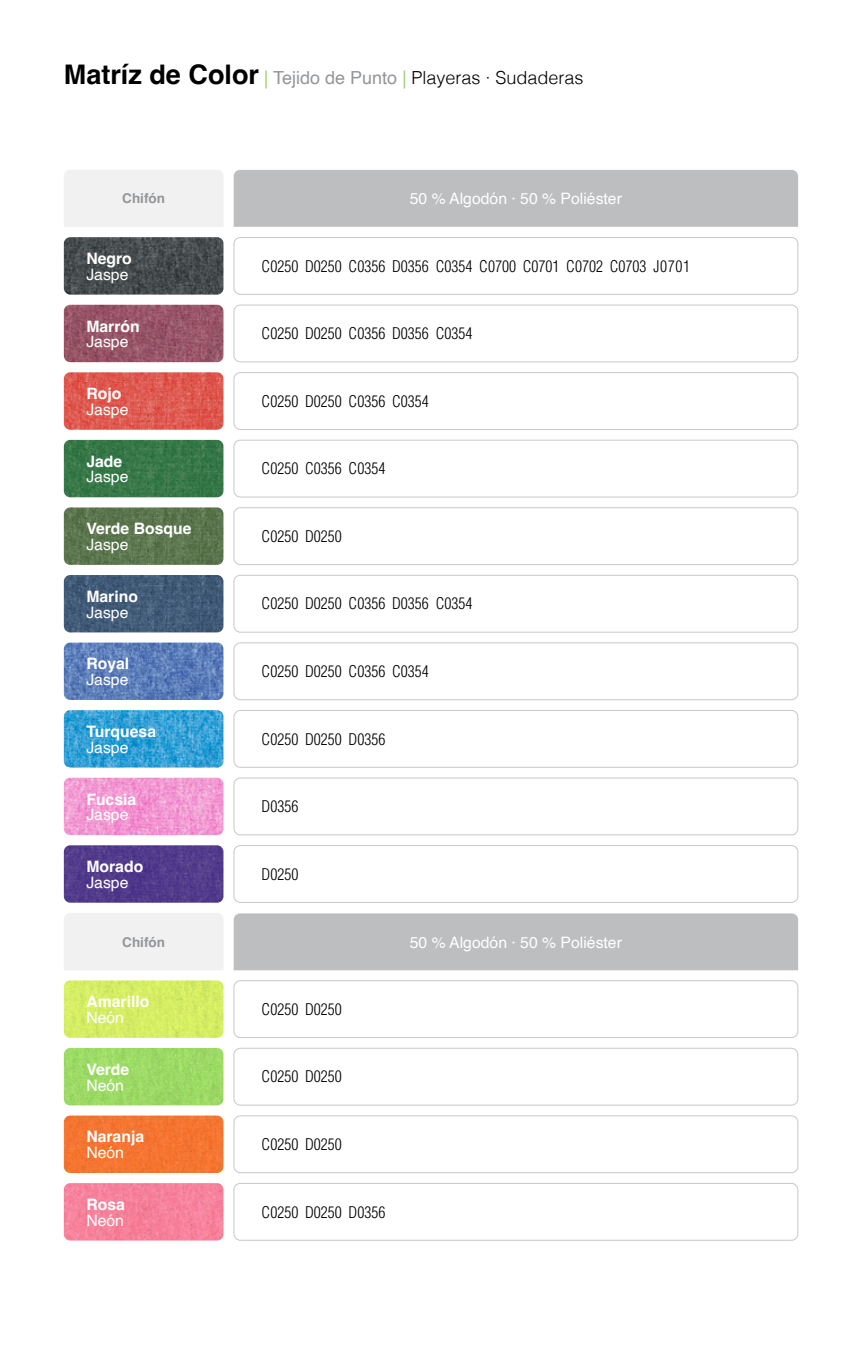
<style>
.page{position:relative;width:862px;height:1372px;background:#fff}
.page>*{position:absolute;margin:0;border:0;box-sizing:border-box;transform-origin:0 0}
.t1{font:300 18px "Helvetica";color:#000}
.t2{font:300 condensed 15.75px "Helvetica LT Std";color:#000}
.t3{font:15.75px "Helvetica";color:#fff}
.t4{font:700 15.75px "Helvetica";color:#fff}
.t5{font:700 13.5px "Helvetica";color:#939598}
.s1{font-weight:700;font-size:27px}
.s2{color:#8ac75b}
.s3{font-weight:400;color:#939598}
</style>
<div class="page">
<img style="left:64px;top:372px;width:159px;height:58px">
<img style="left:64px;top:440px;width:159px;height:57px">
<img style="left:64px;top:507px;width:159px;height:58px">
<img style="left:64px;top:575px;width:159px;height:57px">
<img style="left:64px;top:642px;width:159px;height:58px">
<img style="left:64px;top:980px;width:159px;height:57px">
<img style="left:64px;top:710px;width:159px;height:57px">
<img style="left:64px;top:1048px;width:159px;height:57px">
<img style="left:64px;top:777px;width:159px;height:58px">
<img style="left:64px;top:1115px;width:159px;height:57px">
<img style="left:64px;top:845px;width:159px;height:57px">
<img style="left:64px;top:1183px;width:159px;height:57px">
<img style="left:64px;top:305px;width:159px;height:57px">
<img style="left:64px;top:237px;width:159px;height:57px">
<div style="left:64px;top:170px;width:159px;height:57px;background:#f1f1f2"></div>
<div style="left:64px;top:913px;width:159px;height:57px;background:#f1f1f2"></div>
<div style="left:233px;top:170px;width:564px;height:57px;background:#bcbec0"></div>
<div style="left:233px;top:913px;width:564px;height:57px;background:#bcbec0"></div>
<div style="left:233px;top:237px;width:564px;height:57px;border:1px solid #c7c8ca;border-radius:6px"></div>
<div style="left:233px;top:305px;width:564px;height:57px;border:1px solid #c7c8ca;border-radius:6px"></div>
<div style="left:233px;top:575px;width:564px;height:57px;border:1px solid #c7c8ca;border-radius:6px"></div>
<div style="left:233px;top:372px;width:564px;height:58px;border:1px solid #c7c8ca;border-radius:6px"></div>
<div style="left:233px;top:642px;width:564px;height:58px;border:1px solid #c7c8ca;border-radius:6px"></div>
<div style="left:233px;top:710px;width:564px;height:57px;border:1px solid #c7c8ca;border-radius:6px"></div>
<div style="left:233px;top:777px;width:564px;height:58px;border:1px solid #c7c8ca;border-radius:6px"></div>
<div style="left:233px;top:845px;width:564px;height:57px;border:1px solid #c7c8ca;border-radius:6px"></div>
<div style="left:233px;top:440px;width:564px;height:57px;border:1px solid #c7c8ca;border-radius:6px"></div>
<div style="left:233px;top:507px;width:564px;height:58px;border:1px solid #c7c8ca;border-radius:6px"></div>
<div style="left:233px;top:980px;width:564px;height:57px;border:1px solid #c7c8ca;border-radius:6px"></div>
<div style="left:233px;top:1047px;width:564px;height:58px;border:1px solid #c7c8ca;border-radius:6px"></div>
<div style="left:233px;top:1115px;width:564px;height:57px;border:1px solid #c7c8ca;border-radius:6px"></div>
<div style="left:233px;top:1182px;width:564px;height:58px;border:1px solid #c7c8ca;border-radius:6px"></div>
<p class="t1" style="left:64px;top:62px;width:521px"><span class="s1">Matríz de Color</span> <span class="s2">|</span> <span class="s3">Tejido de Punto</span> <span class="s2">|</span> Playeras · Sudaderas</p>
<p class="t5" style="left:122px;top:190px;width:44px">Chifón</p>
<p class="t4" style="left:86px;top:249px;width:47px">Negro</p>
<p class="t3" style="left:86px;top:262px;width:44px">Jaspe</p>
<p class="t4" style="left:86px;top:316px;width:55px">Marrón</p>
<p class="t3" style="left:86px;top:329px;width:44px">Jaspe</p>
<p class="t4" style="left:86px;top:384px;width:36px">Rojo</p>
<p class="t3" style="left:86px;top:397px;width:44px">Jaspe</p>
<p class="t4" style="left:86px;top:451px;width:37px">Jade</p>
<p class="t3" style="left:86px;top:464px;width:44px">Jaspe</p>
<p class="t4" style="left:86px;top:519px;width:107px">Verde Bosque</p>
<p class="t3" style="left:86px;top:532px;width:44px">Jaspe</p>
<p class="t4" style="left:86px;top:586px;width:53px">Marino</p>
<p class="t3" style="left:86px;top:600px;width:44px">Jaspe</p>
<p class="t4" style="left:86px;top:654px;width:44px">Royal</p>
<p class="t3" style="left:86px;top:667px;width:44px">Jaspe</p>
<p class="t4" style="left:86px;top:721px;width:71px">Turquesa</p>
<p class="t3" style="left:86px;top:735px;width:44px">Jaspe</p>
<p class="t4" style="left:86px;top:789px;width:51px">Fucsia</p>
<p class="t3" style="left:86px;top:802px;width:44px">Jaspe</p>
<p class="t4" style="left:86px;top:856px;width:58px">Morado</p>
<p class="t3" style="left:86px;top:870px;width:44px">Jaspe</p>
<p class="t5" style="left:122px;top:933px;width:44px">Chifón</p>
<p class="t4" style="left:86px;top:992px;width:65px">Amarillo</p>
<p class="t3" style="left:86px;top:1005px;width:39px">Neón</p>
<p class="t4" style="left:86px;top:1059px;width:44px">Verde</p>
<p class="t3" style="left:86px;top:1072px;width:39px">Neón</p>
<p class="t4" style="left:86px;top:1127px;width:59px">Naranja</p>
<p class="t3" style="left:86px;top:1140px;width:39px">Neón</p>
<p class="t4" style="left:86px;top:1194px;width:40px">Rosa</p>
<p class="t3" style="left:86px;top:1207px;width:39px">Neón</p>
<p class="t3" style="left:409px;top:186px;width:213px">50 % Algodón · 50 % Poliéster</p>
<p class="t2" style="left:261px;top:256px;width:430px">C0250 D0250 C0356 D0356 C0354 C0700 C0701 C0702 C0703 J0701</p>
<p class="t2" style="left:261px;top:323px;width:212px">C0250 D0250 C0356 D0356 C0354</p>
<p class="t2" style="left:261px;top:391px;width:169px">C0250 D0250 C0356 C0354</p>
<p class="t2" style="left:261px;top:459px;width:125px">C0250 C0356 C0354</p>
<p class="t2" style="left:261px;top:526px;width:82px">C0250 D0250</p>
<p class="t2" style="left:261px;top:594px;width:212px">C0250 D0250 C0356 D0356 C0354</p>
<p class="t2" style="left:261px;top:661px;width:169px">C0250 D0250 C0356 C0354</p>
<p class="t2" style="left:261px;top:729px;width:125px">C0250 D0250 D0356</p>
<p class="t2" style="left:261px;top:796px;width:38px">D0356</p>
<p class="t2" style="left:261px;top:864px;width:38px">D0250</p>
<p class="t2" style="left:261px;top:999px;width:82px">C0250 D0250</p>
<p class="t2" style="left:261px;top:1066px;width:82px">C0250 D0250</p>
<p class="t2" style="left:261px;top:1134px;width:82px">C0250 D0250</p>
<p class="t2" style="left:261px;top:1201px;width:125px">C0250 D0250 D0356</p>
<p class="t3" style="left:409px;top:930px;width:213px">50 % Algodón · 50 % Poliéster</p>
</div>
